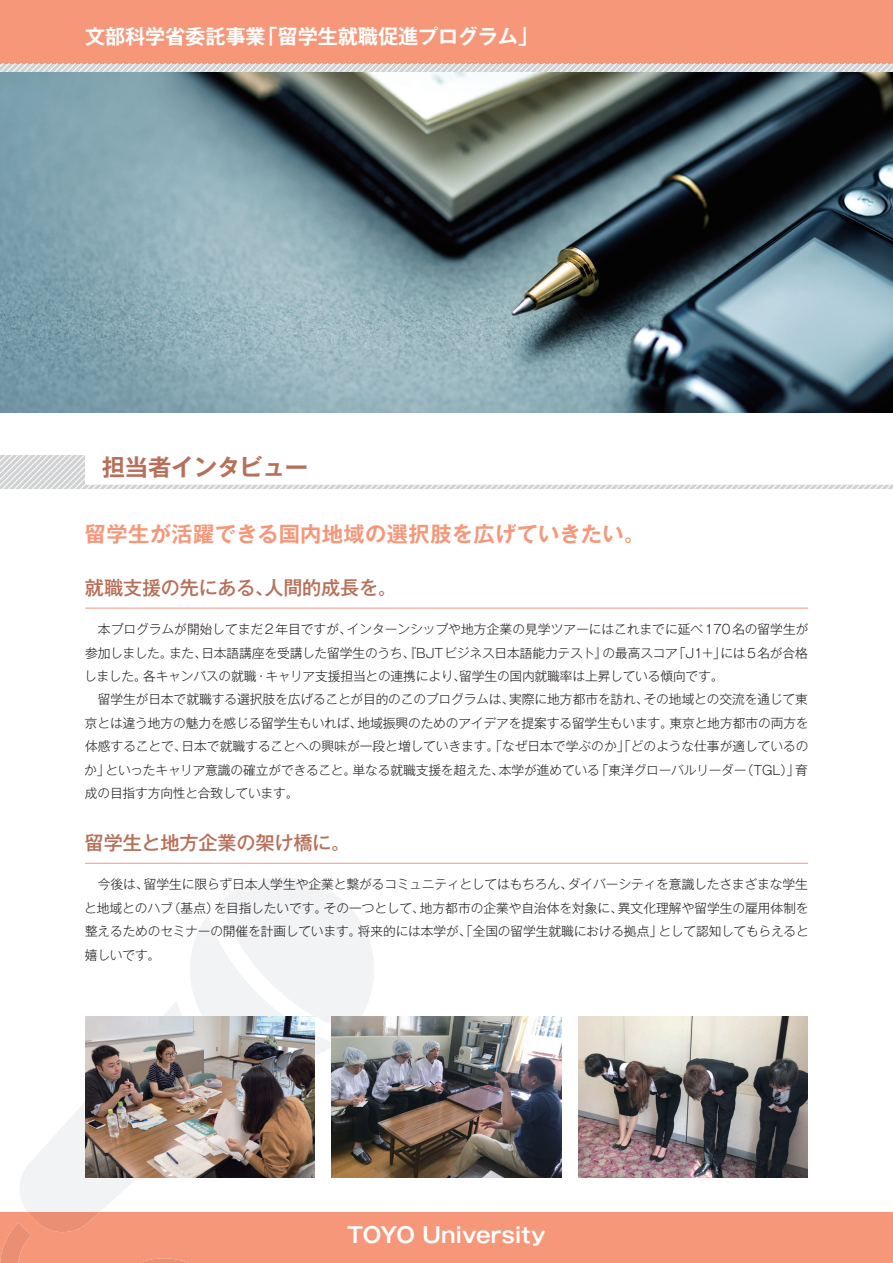
<style>
.page{position:relative;width:893px;height:1263px;background:#fff}
.page>*{position:absolute;margin:0;border:0;box-sizing:border-box;transform-origin:0 0}
.t1{font:700 23.4px "Gothic MB101 Pro De";letter-spacing:-.02em;color:#b76f59}
.t2{font:700 21.3px "Gothic MB101 Pro De";letter-spacing:.015em;color:#f6977a}
.t3{font:700 21.3px "Gothic MB101 Pro De";letter-spacing:-.01em;color:#fff}
.t4{font:700 20.25px "Gothic MB101 Pro De";letter-spacing:-.005em;color:#fff}
.t5{font:500 19.2px "Gothic MB101 Pro";letter-spacing:-.01em;color:#b76f59}
.t6{font:300 12.75px/23.4px "Gothic MB101 Pro";letter-spacing:-.01em;color:#231f20}
</style>
<div class="page">
<div style="left:0;top:0;width:893px;height:64px;background:#f6977a"></div>
<div style="left:189px;top:1212px;width:704px;height:51px;background:#f6977a"></div>
<svg style="left:0;top:64px;width:893px;height:8px"></svg>
<svg style="left:0;top:455px;width:893px;height:34px"></svg>
<img style="left:0;top:72px;width:893px;height:340px">
<svg style="left:190px;top:878px;width:184px;height:183px"></svg>
<svg style="left:20px;top:1001px;width:231px;height:211px"></svg>
<svg style="left:0;top:1212px;width:189px;height:51px;background:#f39579"></svg>
<hr style="left:85px;top:608px;width:723px;height:1px;background:#f6977a">
<hr style="left:85px;top:863px;width:723px;height:1px;background:#f6977a">
<img style="left:85px;top:1016px;width:230px;height:162px">
<img style="left:578px;top:1016px;width:230px;height:162px">
<img style="left:332px;top:1016px;width:229px;height:162px">
<h3 class="t4" style="left:258px;top:20px;width:282px">「留学生就職促進プログラム「</h3>
<h3 class="t4" style="left:85px;top:20px;width:182px">文部科学省委託事業</h3>
<h1 class="t1" style="left:102px;top:447px;width:208px">担当者インタビュー</h1>
<h2 class="t2" style="left:85px;top:516px;width:562px">留学生が活躍できる国内地域の選択肢を広げていきたい。</h2>
<h3 class="t5" style="left:264px;top:572px;width:134px">人間的成長を。</h3>
<h3 class="t5" style="left:85px;top:572px;width:191px">就職支援の先にある、</h3>
<p class="t6" style="left:85px;top:616px;width:268px">　本プログラムが開始してまだ２年目ですが、</p>
<p class="t6" style="left:347px;top:616px;width:463px">インターンシップや地方企業の見学ツアーにはこれまでに延べ170名の留学生が</p>
<p class="t6" style="left:201px;top:639px;width:408px">日本語講座を受講した留学生のうち、『BJTビジネス日本語能力テスト』</p>
<p class="t6" style="left:720px;top:639px;width:89px">には5名が合格</p>
<p class="t6" style="left:673px;top:639px;width:54px">「J1+」</p>
<p class="t6" style="left:85px;top:639px;width:89px">参加しました。</p>
<p class="t6" style="left:602px;top:639px;width:77px">の最高スコア</p>
<p class="t6" style="left:169px;top:639px;width:39px">また、</p>
<p class="t6" style="left:143px;top:663px;width:126px">各キャンパスの就職・</p>
<p class="t6" style="left:459px;top:663px;width:266px">留学生の国内就職率は上昇している傾向です。</p>
<p class="t6" style="left:265px;top:663px;width:202px">キャリア支援担当との連携により、</p>
<p class="t6" style="left:84px;top:663px;width:64px">しました。</p>
<p class="t6" style="left:85px;top:686px;width:431px">　留学生が日本で就職する選択肢を広げることが目的のこのプログラムは、</p>
<p class="t6" style="left:509px;top:686px;width:141px">実際に地方都市を訪れ、</p>
<p class="t6" style="left:644px;top:686px;width:166px">その地域との交流を通じて東</p>
<p class="t6" style="left:181px;top:709px;width:629px;text-indent:-96px">京とは違う地方の魅力を感じる留学生もいれば、<br>日本で就職することへの興味が一段と増していきます。「なぜ日本で学ぶのか」「どのような仕事が適しているの</p>
<p class="t6" style="left:357px;top:709px;width:317px">地域振興のためのアイデアを提案する留学生もいます。</p>
<p class="t6" style="left:669px;top:709px;width:141px">東京と地方都市の両方を</p>
<p class="t6" style="left:85px;top:733px;width:103px">体感することで、</p>
<p class="t6" style="left:596px;top:756px;width:152px">「東洋グローバルリーダー</p>
<p class="t6" style="left:741px;top:756px;width:60px">（TGL）」</p>
<p class="t6" style="left:499px;top:756px;width:102px">本学が進めている</p>
<p class="t6" style="left:84px;top:756px;width:216px">か」<br>成の目指す方向性と合致しています。</p>
<h3 class="t5" style="left:85px;top:827px;width:267px">留学生と地方企業の架け橋に。</h3>
<p class="t6" style="left:353px;top:756px;width:153px">単なる就職支援を超えた、</p>
<p class="t6" style="left:106px;top:756px;width:252px">といったキャリア意識の確立ができること。</p>
<p class="t6" style="left:795px;top:756px;width:14px">育</p>
<p class="t6" style="left:144px;top:871px;width:431px">留学生に限らず日本人学生や企業と繋がるコミュニティとしてはもちろん、</p>
<p class="t6" style="left:568px;top:871px;width:242px">ダイバーシティを意識したさまざまな学生</p>
<p class="t6" style="left:85px;top:871px;width:65px">　今後は、</p>
<p class="t6" style="left:84px;top:894px;width:90px">と地域とのハブ</p>
<p class="t6" style="left:168px;top:894px;width:52px">（基点）</p>
<p class="t6" style="left:420px;top:894px;width:205px">地方都市の企業や自治体を対象に、</p>
<p class="t6" style="left:618px;top:894px;width:192px">異文化理解や留学生の雇用体制を</p>
<p class="t6" style="left:214px;top:894px;width:115px">を目指したいです。</p>
<p class="t6" style="left:324px;top:894px;width:102px">その一つとして、</p>
<p class="t6" style="left:358px;top:918px;width:306px">将来的には本学が、「全国の留学生就職における拠点」</p>
<p class="t6" style="left:85px;top:918px;width:278px">整えるためのセミナーの開催を計画しています。嬉しいです。</p>
<p class="t6" style="left:659px;top:918px;width:152px">として認知してもらえると</p>
<h2 class="t3" style="left:347px;top:1217px;width:200px">TOYO University</h2>
</div>
